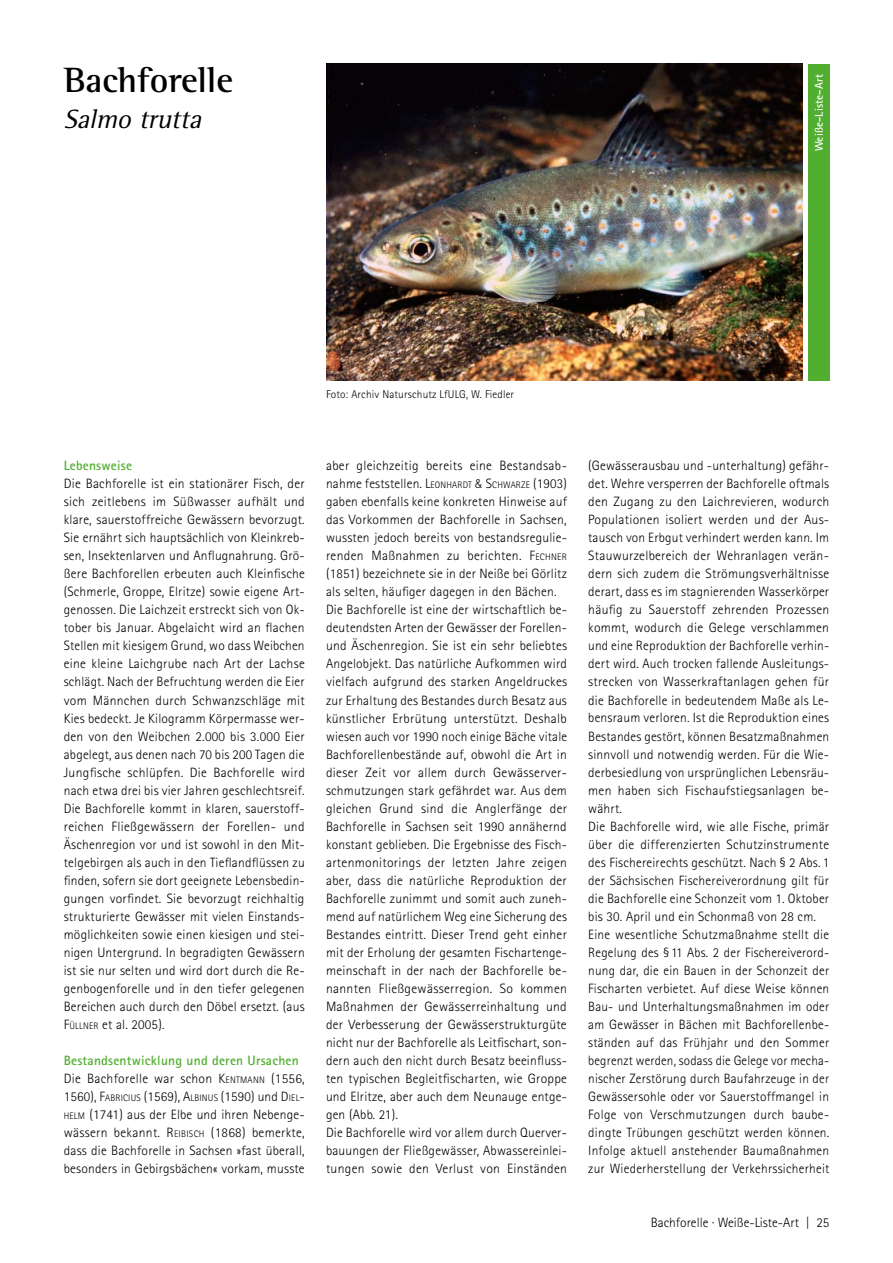
<style>
.page{position:relative;width:893px;height:1263px;background:#fff}
.page>*{position:absolute;margin:0;border:0;box-sizing:border-box;transform-origin:0 0}
.t1{font:700 36px "Rotis Semi Serif";color:#000}
.t2{font:italic 27px "Rotis Semi Serif";color:#000}
.t3{font:300 13.5px/18px "Rotis Sans Serif";letter-spacing:.015em;color:#000}
.t4{font:700 13.5px "Rotis Sans Serif";letter-spacing:.015em;color:#51ae30}
.t5{font:300 11.25px "Rotis Sans Serif";letter-spacing:.015em;color:#000}
.t6{font:700 11.25px "Rotis Sans Serif";letter-spacing:.015em;color:#fff}
.s1{font-style:inherit}
.s2{font-size:9.45px}
.s3{font-weight:700;color:#51ae30}
.s4{font-family:"Corporate S"}
</style>
<div class="page">
<div style="left:808px;top:64px;width:21px;height:316px;background:#51ae30"></div>
<img style="left:326px;top:64px;width:476px;height:316px">
<h1 class="t1" style="left:64px;top:59px;width:171px">Bachforelle</h1>
<h2 class="t2" style="left:64px;top:104px;width:146px">Salmo trutta</h2>
<p class="t6" style="left:812px;top:151px;width:78px;rotate:-90deg">Weiße-Liste-Art</p>
<p class="t5" style="left:326px;top:388px;width:190px">Foto: Archiv Naturschutz LfULG, W. Fiedler</p>
<p class="t4" style="left:64px;top:457px;width:70px">Lebensweise</p>
<p class="t3" style="left:64px;top:475px;width:243px;text-align:justify">Die Bachforelle ist ein stationärer Fisch, der sich zeitlebens im Süßwasser aufhält und klare, sauerstoffreiche Gewässern bevorzugt.<br>Sie ernährt sich hauptsächlich von Kleinkreb&shy;sen, Insektenlarven und Anflugnahrung. Grö&shy;ßere Bachforellen erbeuten auch Kleinfische (Schmerle, Groppe, Elritze) sowie eigene Art&shy;genossen. Die Laichzeit erstreckt sich von Ok&shy;tober bis Januar. Abgelaicht wird an flachen Stellen mit kiesigem Grund, wo dass Weibchen eine kleine Laichgrube nach Art der Lachse schlägt. Nach der Befruchtung werden die Eier vom Männchen durch Schwanzschläge mit Kies bedeckt. Je Kilogramm Körpermasse wer&shy;den von den Weibchen 2.000 bis 3.000 Eier abgelegt, aus denen nach 70 bis 200 Tagen die Jungfische schlüpfen. Die Bachforelle wird nach etwa drei bis vier Jahren geschlechtsreif.<br>Die Bachforelle kommt in klaren, sauerstoff&shy;reichen Fließgewässern der Forellen- und Äschenregion vor und ist sowohl in den Mit&shy;telgebirgen als auch in den Tieflandflüssen zu finden, sofern sie dort geeignete Lebensbedin&shy;gungen vorfindet. Sie bevorzugt reichhaltig strukturierte Gewässer mit vielen Einstands&shy;möglichkeiten sowie einen kiesigen und stei&shy;nigen Untergrund. In begradigten Gewässern ist sie nur selten und wird dort durch die Re&shy;genbogenforelle und in den tiefer gelegenen Bereichen auch durch den Döbel ersetzt. (aus <span class="s1">F</span><span class="s2">ÜLLNER</span> et al. 2005).</p>
<p class="t3" style="left:64px;top:1051px;width:242px"><span class="s3">Bestandsentwicklung und deren Ursachen </span>Die Bachforelle war schon <span class="s1">K</span><span class="s2">ENTMANN</span> (1556, 1560), <span class="s1">F</span><span class="s2">ABRICIUS</span> (1569), <span class="s1">A</span><span class="s2">LBINUS</span> (1590) und <span class="s1">D</span><span class="s2">IEL</span><span class="s1">-</span><span class="s2">HELM</span> (1741) aus der Elbe und ihren Nebenge&shy;wässern bekannt. <span class="s1">R</span> <span class="s2">EIBISCH</span> (1868) bemerkte, dass die Bachforelle in Sachsen »fast überall, besonders in Gebirgsbächen« vorkam, musste</p>
<p class="t3" style="left:326px;top:457px;width:243px">aber gleichzeitig bereits eine Bestandsab&shy;nahme feststellen. <span class="s1">L</span><span class="s2">EONHARDT</span> <span class="s4">&amp;</span> <span class="s1">S</span><span class="s2">CHWARZE</span> (1903) gaben ebenfalls keine konkreten Hinweise auf das Vorkommen der Bachforelle in Sachsen, wussten jedoch bereits von bestandsregulie&shy;renden Maßnahmen zu berichten. <span class="s1">F</span><span class="s2">ECHNER </span>(1851) bezeichnete sie in der Neiße bei Görlitz als selten, häufiger dagegen in den Bächen.<br>Die Bachforelle ist eine der wirtschaftlich be&shy;deutendsten Arten der Gewässer der Forellen&shy;und Äschenregion. Sie ist ein sehr beliebtes Angelobjekt. Das natürliche Aufkommen wird vielfach aufgrund des starken Angeldruckes zur Erhaltung des Bestandes durch Besatz aus künstlicher Erbrütung unterstützt. Deshalb wiesen auch vor 1990 noch einige Bäche vitale Bachforellenbestände auf, obwohl die Art in dieser Zeit vor allem durch Gewässerver&shy;schmutzungen stark gefährdet war. Aus dem gleichen Grund sind die Anglerfänge der Bachforelle in Sachsen seit 1990 annähernd konstant geblieben. Die Ergebnisse des Fisch&shy;artenmonitorings der letzten Jahre zeigen aber, dass die natürliche Reproduktion der Bachforelle zunimmt und somit auch zuneh&shy;mend auf natürlichem Weg eine Sicherung des Bestandes eintritt. Dieser Trend geht einher mit der Erholung der gesamten Fischartenge&shy;meinschaft in der nach der Bachforelle be&shy;nannten Fließgewässerregion. So kommen Maßnahmen der Gewässerreinhaltung und der Verbesserung der Gewässerstrukturgüte nicht nur der Bachforelle als Leitfischart, son&shy;dern auch den nicht durch Besatz beeinfluss&shy;ten typischen Begleitfischarten, wie Groppe und Elritze, aber auch dem Neunauge entge&shy;gen (Abb. 21).<br>Die Bachforelle wird vor allem durch Querver&shy;bauungen der Fließgewässer, Abwassereinlei&shy;tungen sowie den Verlust von Einständen</p>
<p class="t3" style="left:588px;top:457px;width:243px">(Gewässerausbau und -unterhaltung) gefähr&shy;det. Wehre versperren der Bachforelle oftmals den Zugang zu den Laichrevieren, wodurch Populationen isoliert werden und der Aus&shy;tausch von Erbgut verhindert werden kann. Im Stauwurzelbereich der Wehranlagen verän&shy;dern sich zudem die Strömungsverhältnisse derart, dass es im stagnierenden Wasserkörper häufig zu Sauerstoff zehrenden Prozessen kommt, wodurch die Gelege verschlammen und eine Reproduktion der Bachforelle verhin&shy;dert wird. Auch trocken fallende Ausleitungs&shy;strecken von Wasserkraftanlagen gehen für die Bachforelle in bedeutendem Maße als Le&shy;bensraum verloren. Ist die Reproduktion eines Bestandes gestört, können Besatzmaßnahmen sinnvoll und notwendig werden. Für die Wie&shy;derbesiedlung von ursprünglichen Lebensräu&shy;men haben sich Fischaufstiegsanlagen be&shy;währt.<br>Die Bachforelle wird, wie alle Fische, primär über die differenzierten Schutzinstrumente des Fischereirechts geschützt. Nach § 2 Abs. 1 der Sächsischen Fischereiverordnung gilt für die Bachforelle eine Schonzeit vom 1. Oktober bis 30. April und ein Schonmaß von 28 cm.<br>Eine wesentliche Schutzmaßnahme stellt die Regelung des § 11 Abs. 2 der Fischereiverord&shy;nung dar, die ein Bauen in der Schonzeit der Fischarten verbietet. Auf diese Weise können Bau- und Unterhaltungsmaßnahmen im oder am Gewässer in Bächen mit Bachforellenbe&shy;ständen auf das Frühjahr und den Sommer begrenzt werden, sodass die Gelege vor mecha&shy;nischer Zerstörung durch Baufahrzeuge in der Gewässersohle oder vor Sauerstoffmangel in Folge von Verschmutzungen durch baube&shy;dingte Trübungen geschützt werden können.<br>Infolge aktuell anstehender Baumaßnahmen zur Wiederherstellung der Verkehrssicherheit</p>
<p class="t3" style="left:651px;top:1213px;width:180px">Bachforelle · Weiße-Liste-Art | 25</p>
</div>
